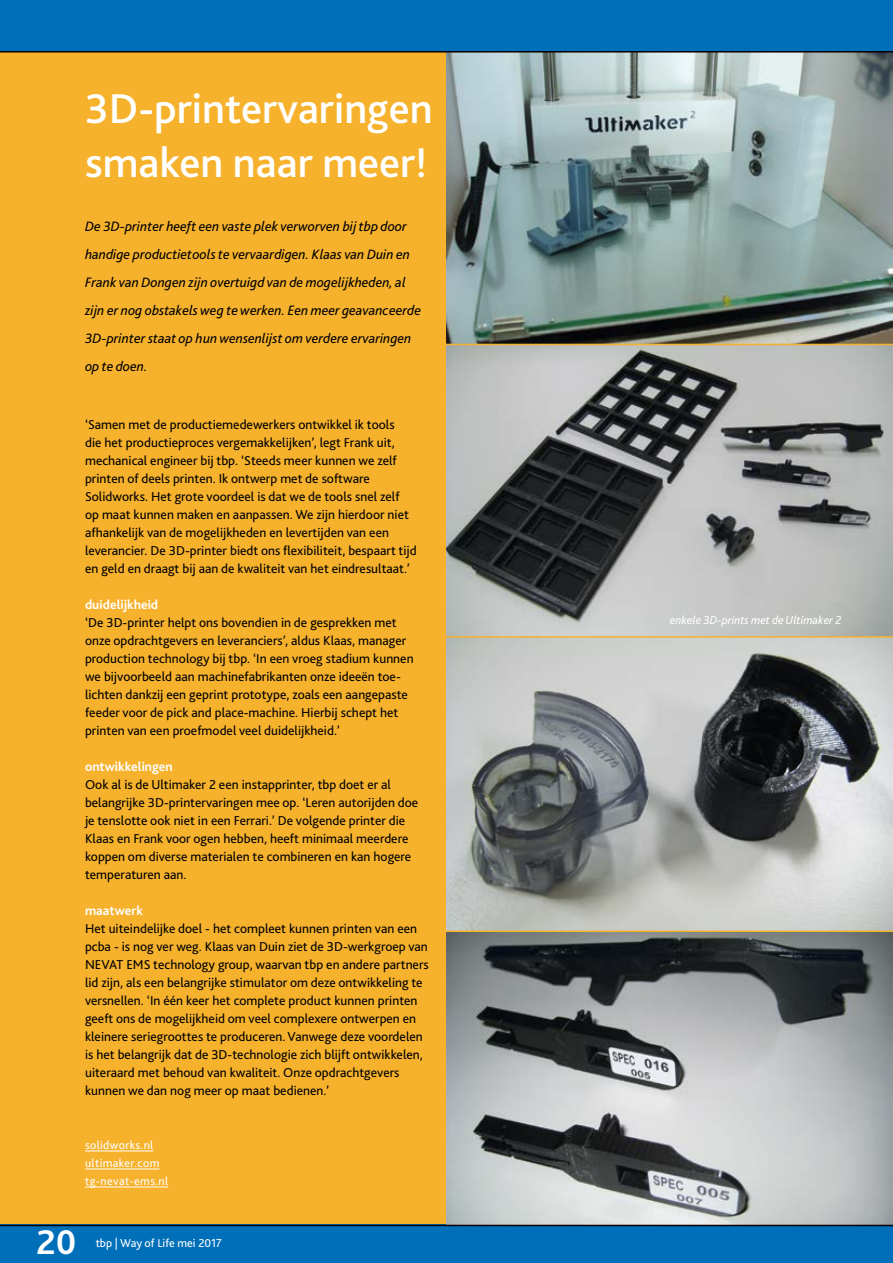
<style>
.page{position:relative;width:893px;height:1263px;background:#fff}
.page>*{position:absolute;margin:0;border:0;box-sizing:border-box;transform-origin:0 0}
.t1{font:500 43.5px/54px "Bliss 2";color:#fff}
.t2{font:700 36px "Bliss 2";color:#fff}
.t3{font:italic 14.25px/28px "Bliss 2";color:#000}
.t4{font:13.5px/18px "Bliss 2";color:#000}
.t5{font:700 13.5px "Bliss 2";color:#fff}
.t6{font:12px/18px "Bliss 2";letter-spacing:.03em;color:#fff}
.t7{font:italic 12px "Bliss 2";color:#fff}
.t8{font:12px "Bliss 2";color:#fff}
</style>
<div class="page">
<div style="left:0;top:17px;width:893px;height:1246px;background:#f6b22d"></div>
<div style="left:9px;top:1225px;width:884px;height:38px;background:#006fb9"></div>
<div style="left:0;top:1225px;width:85px;height:38px;background:#006fb9"></div>
<hr style="left:85px;top:1151px;width:68px;height:1px;background:#fff">
<hr style="left:85px;top:1169px;width:75px;height:1px;background:#fff">
<hr style="left:85px;top:1187px;width:83px;height:1px;background:#fff">
<div style="left:0;top:0;width:893px;height:51px;background:#006fb9"></div>
<img style="left:446px;top:53px;width:447px;height:1172px">
<hr style="left:0;top:51px;width:893px;height:2px;background:#000">
<hr style="left:0;top:1225px;width:893px;height:1px;background:#000">
<hr style="left:443px;top:636px;width:450px;height:2px;background:#f6b22d">
<hr style="left:443px;top:344px;width:450px;height:1px;background:#f6b22d">
<hr style="left:442px;top:930px;width:451px;height:2px;background:#f6b22d">
<h1 class="t1" style="left:85px;top:81px;width:349px">3D-printervaringen smaken naar meer!</h1>
<p class="t3" style="left:85px;top:212px;width:338px">De 3D-printer heeft een vaste plek verworven bij tbp door handige productietools te vervaardigen. Klaas van Duin en Frank van Dongen zijn overtuigd van de mogelijkheden, al zijn er nog obstakels weg te werken. Een meer geavanceerde 3D-printer staat op hun wensenlijst om verdere ervaringen op te doen.</p>
<p class="t4" style="left:85px;top:415px;width:333px">‘Samen met de productiemedewerkers ontwikkel ik tools<br>die het productieproces vergemakkelijken’, legt Frank uit, mechanical engineer bij tbp. ‘Steeds meer kunnen we zelf printen of deels printen. Ik ontwerp met de software Solidworks. Het grote voordeel is dat we de tools snel zelf op maat kunnen maken en aanpassen. We zijn hierdoor niet afhankelijk van de mogelijkheden en levertijden van een leverancier. De 3D-printer biedt ons flexibiliteit, bespaart tijd en geld en draagt bij aan de kwaliteit van het eindresultaat.’</p>
<p class="t5" style="left:85px;top:596px;width:75px">duidelijkheid</p>
<p class="t4" style="left:85px;top:613px;width:330px">‘De 3D-printer helpt ons bovendien in de gesprekken met onze opdrachtgevers en leveranciers’, aldus Klaas, manager production technology bij tbp. ‘In een vroeg stadium kunnen we bijvoorbeeld aan machinefabrikanten onze ideeën toe&shy;lichten dankzij een geprint prototype, zoals een aangepaste feeder voor de pick and place-machine. Hierbij schept het printen van een proefmodel veel duidelijkheid.’</p>
<p class="t5" style="left:85px;top:758px;width:89px">ontwikkelingen</p>
<p class="t4" style="left:85px;top:775px;width:335px">Ook al is de Ultimaker 2 een instapprinter, tbp doet er al belangrijke 3D-printervaringen mee op. ‘Leren autorijden doe je tenslotte ook niet in een Ferrari.’ De volgende printer die Klaas en Frank voor ogen hebben, heeft minimaal meerdere koppen om diverse materialen te combineren en kan hogere temperaturen aan.</p>
<p class="t5" style="left:85px;top:902px;width:60px">maatwerk</p>
<p class="t4" style="left:85px;top:919px;width:345px">Het uiteindelijke doel - het compleet kunnen printen van een pcba - is nog ver weg. Klaas van Duin ziet de 3D-werkgroep van NEVAT EMS technology group, waarvan tbp en andere partners lid zijn, als een belangrijke stimulator om deze ontwikkeling te versnellen. ‘In één keer het complete product kunnen printen geeft ons de mogelijkheid om veel complexere ontwerpen en kleinere seriegroottes te produceren. Vanwege deze voordelen is het belangrijk dat de 3D-technologie zich blijft ontwikkelen, uiteraard met behoud van kwaliteit. Onze opdrachtgevers kunnen we dan nog meer op maat bedienen.’</p>
<p class="t6" style="left:85px;top:1136px;width:85px">solidworks.nl ultimaker.com tg-nevat-ems.nl</p>
<h2 class="t2" style="left:37px;top:1220px;width:41px">20</h2>
<p class="t8" style="left:96px;top:1235px;width:128px">tbp | Way of Life mei 2017</p>
<p class="t7" style="left:670px;top:612px;width:173px">enkele 3D-prints met de Ultimaker 2</p>
</div>
